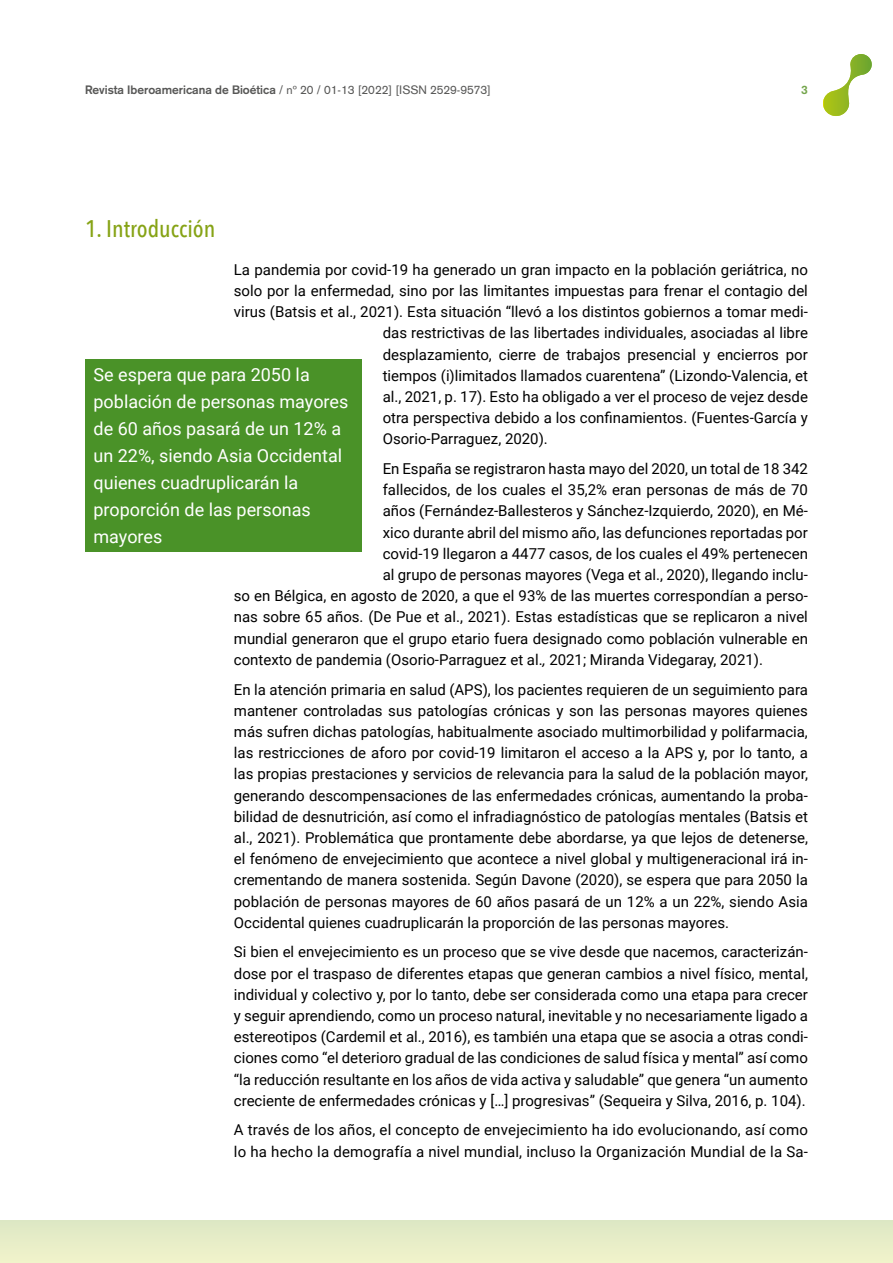
<style>
.page{position:relative;width:893px;height:1263px;background:#fff}
.page>*{position:absolute;margin:0;border:0;box-sizing:border-box;transform-origin:0 0}
.t1{font:500 24px "Avenir Next Condensed";color:#86a315}
.Texto_entresacado{font:18px/27px "Roboto";color:#fff}
.Normal_wrd_16{font:15px/21.1px "Roboto";letter-spacing:.015em;color:#000;text-align:justify}
.Cita_textual_wrd_1{font:15px "Roboto";color:#000}
.t2{font:12px "Akzidenz Grotesk";color:#575756}
.t3{font:700 12px "Akzidenz Grotesk";color:#74a54c}
.s1{font-weight:700}
.s2{font-style:italic}
</style>
<div class="page">
<div style="left:0;top:1220px;width:893px;height:43px;background:#e7edc8"></div>
<svg style="left:823px;top:54px;width:49px;height:62px"></svg>
<div style="left:85px;top:359px;width:276px;height:193px;background:#4a9228"></div>
<p class="t2" style="left:85px;top:83px;width:407px"><span class="s1">Revista Iberoamericana de Bioética</span> / nº 20 / 01-13 [2022] [ISSN 2529-9573]</p>
<p class="t3" style="left:801px;top:83px;width:8px">3</p>
<p class="t1" style="left:85px;top:214px;width:132px">1. Introducción</p>
<p class="Cita_textual_wrd_1" style="left:234px;top:259px;width:576px">La pandemia por covid-19 ha generado un gran impacto en la población geriátrica, no</p>
<p class="Cita_textual_wrd_1" style="left:234px;top:280px;width:576px">solo por la enfermedad, sino por las limitantes impuestas para frenar el contagio del</p>
<p class="Cita_textual_wrd_1" style="left:234px;top:301px;width:576px">virus (Batsis et al., 2021). Esta situación “llevó a los distintos gobiernos a tomar medi-</p>
<p class="Cita_textual_wrd_1" style="left:383px;top:323px;width:427px">das restrictivas de las libertades individuales, asociadas al libre</p>
<p class="Cita_textual_wrd_1" style="left:383px;top:344px;width:427px">desplazamiento, cierre de trabajos presencial y encierros por</p>
<p class="Cita_textual_wrd_1" style="left:383px;top:365px;width:427px">tiempos (i)limitados llamados cuarentena” (Lizondo-Valencia, et</p>
<p class="Cita_textual_wrd_1" style="left:383px;top:386px;width:427px">al., 2021, p. 17). Esto ha obligado a ver el proceso de vejez desde</p>
<p class="Cita_textual_wrd_1" style="left:383px;top:407px;width:427px">otra perspectiva debido a los confinamientos. (Fuentes-García y</p>
<p class="Cita_textual_wrd_1" style="left:383px;top:429px;width:167px">Osorio-Parraguez, 2020).</p>
<p class="Cita_textual_wrd_1" style="left:383px;top:458px;width:427px">En España se registraron hasta mayo del 2020, un total de 18 342</p>
<p class="Cita_textual_wrd_1" style="left:383px;top:479px;width:427px">fallecidos, de los cuales el 35,2% eran personas de más de 70</p>
<p class="Cita_textual_wrd_1" style="left:383px;top:501px;width:427px">años (Fernández-Ballesteros y Sánchez-Izquierdo, 2020), en Mé-</p>
<p class="Cita_textual_wrd_1" style="left:383px;top:522px;width:427px">xico durante abril del mismo año, las defunciones reportadas por</p>
<p class="Cita_textual_wrd_1" style="left:383px;top:543px;width:427px">covid-19 llegaron a 4477 casos, de los cuales el 49% pertenecen</p>
<p class="Cita_textual_wrd_1" style="left:383px;top:564px;width:427px">al grupo de personas mayores (Vega et al., 2020), llegando inclu-</p>
<p class="Cita_textual_wrd_1" style="left:234px;top:585px;width:576px">so en Bélgica, en agosto de 2020, a que el 93% de las muertes correspondían a perso-</p>
<p class="Cita_textual_wrd_1" style="left:234px;top:607px;width:576px">nas sobre 65 años. (De Pue et al., 2021). Estas estadísticas que se replicaron a nivel</p>
<p class="Cita_textual_wrd_1" style="left:234px;top:628px;width:576px">mundial generaron que el grupo etario fuera designado como población vulnerable en</p>
<p class="Cita_textual_wrd_1" style="left:234px;top:649px;width:531px">contexto de pandemia (Osorio-Parraguez et al.<span class="s2">,</span> 2021; Miranda Videgaray, 2021).</p>
<p class="Normal_wrd_16" style="left:234px;top:678px;width:576px">En la atención primaria en salud (APS), los pacientes requieren de un seguimiento para mantener controladas sus patologías crónicas y son las personas mayores quienes más sufren dichas patologías, habitualmente asociado multimorbilidad y polifarmacia, las restricciones de aforo por covid-19 limitaron el acceso a la APS y, por lo tanto, a las propias prestaciones y servicios de relevancia para la salud de la población mayor, generando descompensaciones de las enfermedades crónicas, aumentando la proba&shy;bilidad de desnutrición, así como el infradiagnóstico de patologías mentales (Batsis et al., 2021). Problemática que prontamente debe abordarse, ya que lejos de detenerse, el fenómeno de envejecimiento que acontece a nivel global y multigeneracional irá in&shy;crementando de manera sostenida. Según Davone (2020), se espera que para 2050 la población de personas mayores de 60 años pasará de un 12% a un 22%, siendo Asia Occidental quienes cuadruplicarán la proporción de las personas mayores.</p>
<p class="Normal_wrd_16" style="left:234px;top:941px;width:576px">Si bien el envejecimiento es un proceso que se vive desde que nacemos, caracterizán&shy;dose por el traspaso de diferentes etapas que generan cambios a nivel físico, mental, individual y colectivo y, por lo tanto, debe ser considerada como una etapa para crecer y seguir aprendiendo, como un proceso natural, inevitable y no necesariamente ligado a estereotipos (Cardemil et al., 2016), es también una etapa que se asocia a otras condi&shy;ciones como “el deterioro gradual de las condiciones de salud física y mental” así como “la reducción resultante en los años de vida activa y saludable” que genera “un aumento creciente de enfermedades crónicas y […] progresivas” (Sequeira y Silva, 2016, p. 104).</p>
<p class="Normal_wrd_16" style="left:234px;top:1119px;width:576px">A través de los años, el concepto de envejecimiento ha ido evolucionando, así como lo ha hecho la demografía a nivel mundial, incluso la Organización Mundial de la Sa-</p>
<p class="Texto_entresacado" style="left:94px;top:361px;width:256px">Se espera que para 2050 la población de personas mayores de 60 años pasará de un 12% a un 22%, siendo Asia Occidental quienes cuadruplicarán la proporción de las personas mayores</p>
</div>
